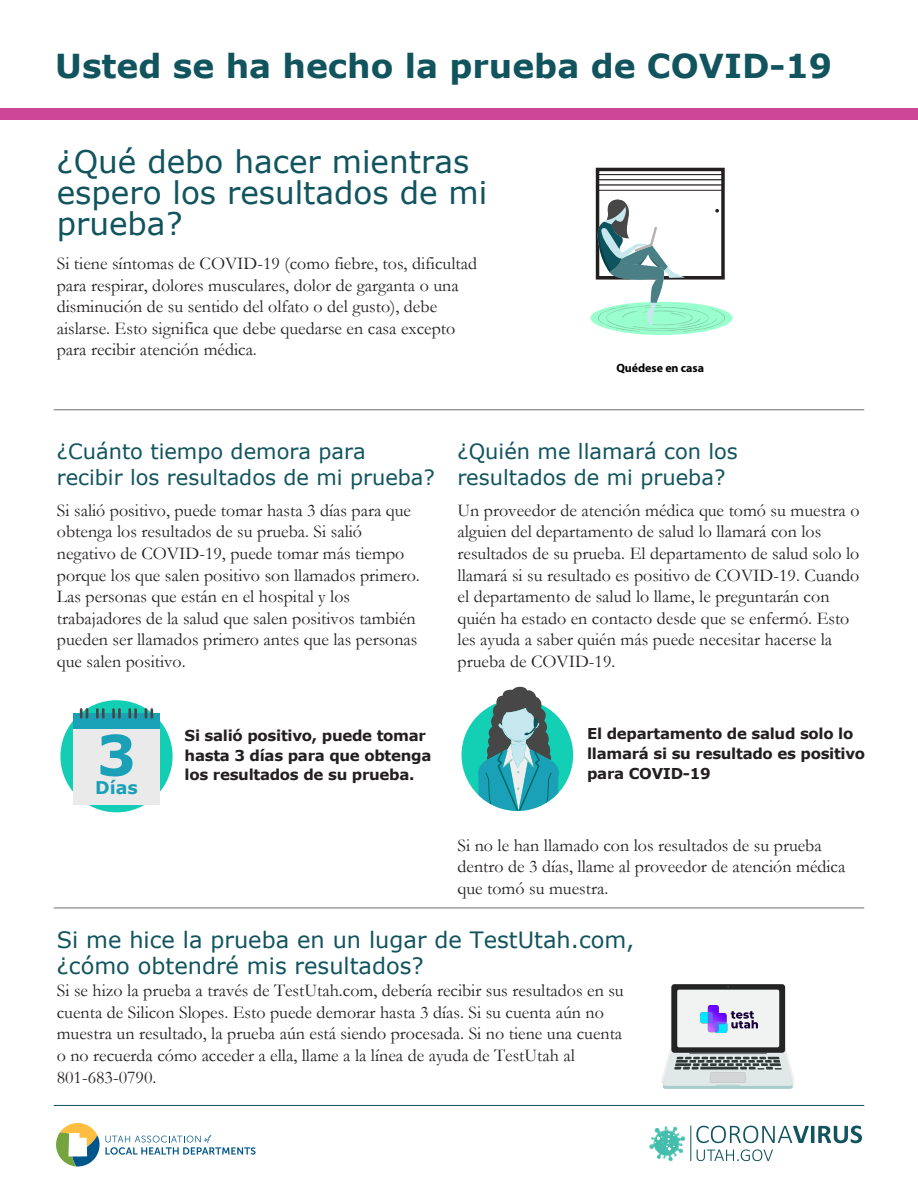
<style>
.page{position:relative;width:918px;height:1188px;background:#fff}
.page>*{position:absolute;margin:0;border:0;box-sizing:border-box;transform-origin:0 0}
.t1{font:700 55.8px "Verdana";color:#1aa1b7}
.t2{font:700 33px "Verdana";color:#11545e}
.t3{font:31.05px/31.3px "Verdana";color:#11545e}
.t4{font:22.5px/25.8px "Verdana";color:#11545e}
.t5{font:21px/25.8px "Verdana";color:#11545e}
.t6{font:18px/21.6px "Garamond";color:#231f20}
.t7{font:700 17.55px "Verdana";color:#1aa1b7}
.t8{font:700 15px/19.8px "Verdana";letter-spacing:-.02em;color:#231f20}
.t9{font:700 12px "Myriad Pro";letter-spacing:-.005em;color:#000}
</style>
<div class="page">
<svg style="left:661px;top:1047px;width:133px;height:42px;background:#bcc5c5"></svg>
<svg style="left:671px;top:984px;width:114px;height:69px;background:#323333"></svg>
<div style="left:677px;top:990px;width:102px;height:57px;background:#f1f2f2;border-radius:2px"></div>
<hr style="left:689px;top:1053px;width:78px;height:1px;background:#313838">
<hr style="left:689px;top:1054px;width:78px;height:1px;background:#313838">
<div style="left:0;top:108px;width:918px;height:12px;background:#ce4698"></div>
<svg style="left:649px;top:1126px;width:37px;height:35px"></svg>
<svg style="left:697px;top:1149px;width:76px;height:12px"></svg>
<svg style="left:696px;top:1126px;width:166px;height:17px"></svg>
<hr style="left:690px;top:1126px;width:1px;height:35px;background:#11545e">
<svg style="left:56px;top:1123px;width:200px;height:44px"></svg>
<hr style="left:54px;top:1105px;width:810px;height:1px;background:#0f555e">
<hr style="left:54px;top:409px;width:810px;height:1px;background:#6d6e71">
<hr style="left:54px;top:908px;width:810px;height:1px;background:#6d6e71">
<img style="left:701px;top:1006px;width:56px;height:27px">
<div style="left:60px;top:700px;width:113px;height:112px;background:#13cdb4;border-radius:50%"></div>
<div style="left:73px;top:713px;width:87px;height:16px;background:#19a1b7"></div>
<div style="left:73px;top:729px;width:87px;height:75px;background:#eaeaea"></div>
<svg style="left:128px;top:708px;width:9px;height:11px"></svg>
<svg style="left:112px;top:708px;width:9px;height:11px"></svg>
<svg style="left:145px;top:708px;width:8px;height:11px"></svg>
<svg style="left:96px;top:708px;width:9px;height:11px"></svg>
<svg style="left:80px;top:708px;width:8px;height:11px"></svg>
<svg style="left:590px;top:302px;width:143px;height:33px"></svg>
<svg style="left:594px;top:167px;width:132px;height:165px"></svg>
<div style="left:462px;top:699px;width:111px;height:112px;background:#13cfb4;border-radius:50%"></div>
<svg style="left:478px;top:686px;width:82px;height:125px"></svg>
<h2 class="t2" style="left:55px;top:45px;width:779px">Usted se ha hecho la prueba de COVID-19</h2>
<h3 class="t3" style="left:57px;top:146px;width:432px">¿Qué debo hacer mientras espero los resultados de mi prueba?</h3>
<p class="t6" style="left:57px;top:252px;width:422px">Si tiene síntomas de COVID-19 (como fiebre, tos, dificultad para respirar, dolores musculares, dolor de garganta o una disminución de su sentido del olfato o del gusto), debe aislarse. Esto significa que debe quedarse en casa excepto para recibir atención médica.</p>
<p class="t9" style="left:616px;top:361px;width:89px">Quédese en casa</p>
<p class="t5" style="left:57px;top:439px;width:380px">¿Cuánto tiempo demora para recibir los resultados de mi prueba?</p>
<p class="t6" style="left:57px;top:499px;width:364px">Si salió positivo, puede tomar hasta 3 días para que obtenga los resultados de su prueba. Si salió negativo de COVID-19, puede tomar más tiempo porque los que salen positivo son llamados primero.<br>Las personas que están en el hospital y los trabajadores de la salud que salen positivos también pueden ser llamados primero antes que las personas que salen positivo.</p>
<h1 class="t1" style="left:97px;top:719px;width:41px">3</h1>
<p class="t8" style="left:185px;top:725px;width:248px">Si salió positivo, puede tomar hasta 3 días para que obtenga los resultados de su prueba.</p>
<p class="t7" style="left:95px;top:776px;width:44px">Días</p>
<p class="t5" style="left:457px;top:439px;width:282px">¿Quién me llamará con los resultados de mi prueba?</p>
<p class="t6" style="left:458px;top:499px;width:404px">Un proveedor de atención médica que tomó su muestra o alguien del departamento de salud lo llamará con los resultados de su prueba. El departamento de salud solo lo llamará si su resultado es positivo de COVID-19. Cuando el departamento de salud lo llame, le preguntarán con quién ha estado en contacto desde que se enfermó. Esto les ayuda a saber quién más puede necesitar hacerse la prueba de COVID-19.</p>
<p class="t8" style="left:587px;top:724px;width:280px">El departamento de salud solo lo llamará si su resultado es positivo para COVID-19</p>
<p class="t6" style="left:458px;top:834px;width:389px">Si no le han llamado con los resultados de su prueba dentro de 3 días, llame al proveedor de atención médica que tomó su muestra.</p>
<p class="t4" style="left:57px;top:927px;width:579px">Si me hice la prueba en un lugar de TestUtah.com, ¿cómo obtendré mis resultados?</p>
<p class="t6" style="left:57px;top:979px;width:569px">Si se hizo la prueba a través de TestUtah.com, debería recibir sus resultados en su cuenta de Silicon Slopes. Esto puede demorar hasta 3 días. Si su cuenta aún no muestra un resultado, la prueba aún está siendo procesada. Si no tiene una cuenta o no recuerda cómo acceder a ella, llame a la línea de ayuda de TestUtah al 801-683-0790.</p>
</div>
